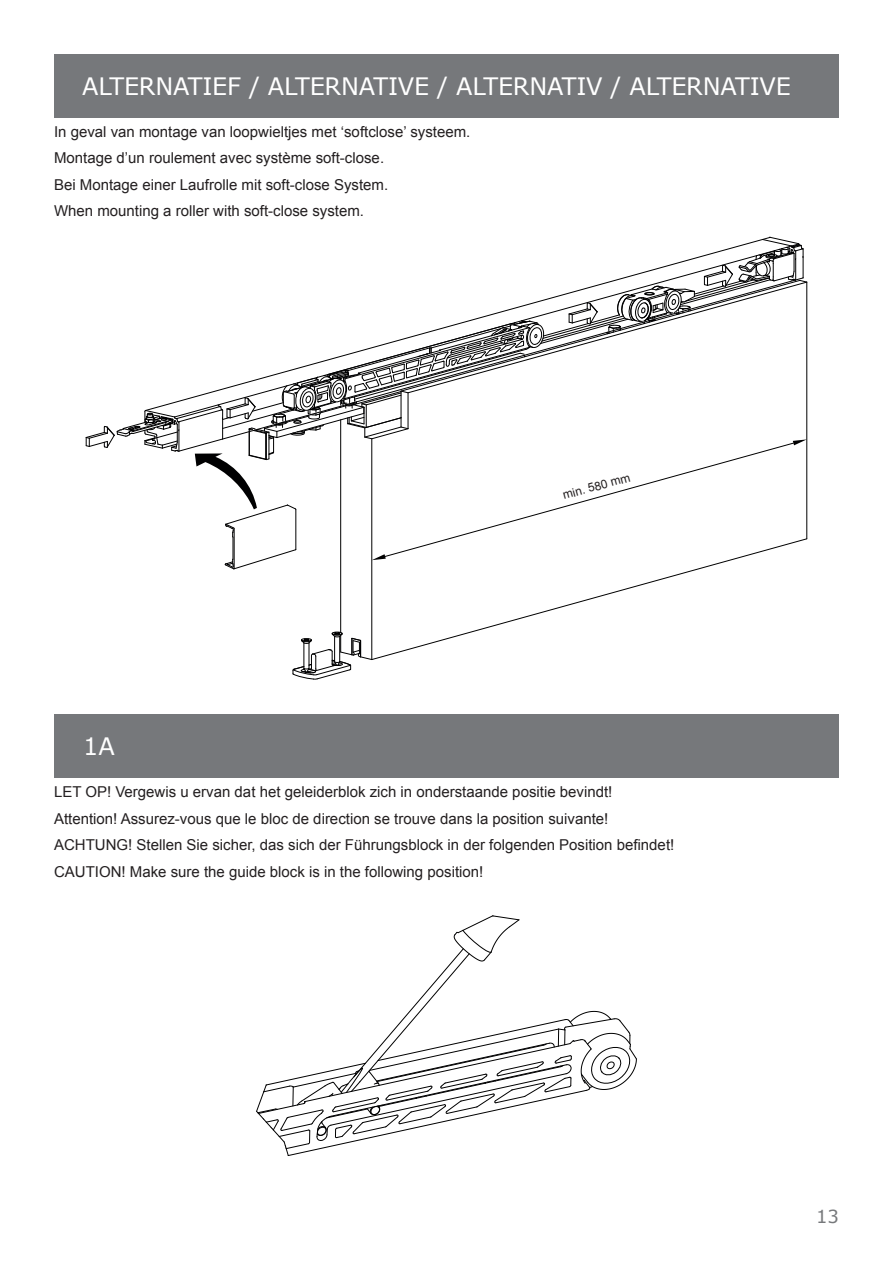
<style>
.page{position:relative;width:893px;height:1263px;background:#fff}
.page>*{position:absolute;margin:0;border:0;box-sizing:border-box;transform-origin:0 0}
.t1{font:24px "Verdana";letter-spacing:-.01em;color:#fff}
.t2{font:18px "Verdana";color:#76787b}
.t3{font:15px "Arial";color:#231f20}
.t4{font:12px "Arial";color:#231f20}
</style>
<div class="page">
<div style="left:54px;top:714px;width:785px;height:64px;background:#76787b"></div>
<div style="left:54px;top:54px;width:785px;height:64px;background:#76787b"></div>
<hr style="left:340px;top:420px;width:1px;height:212px;background:#000001">
<svg style="left:371px;top:570px;width:325px;height:90px"></svg>
<svg style="left:292px;top:632px;width:81px;height:48px"></svg>
<svg style="left:85px;top:236px;width:723px;height:334px"></svg>
<svg style="left:256px;top:915px;width:381px;height:241px"></svg>
<p class="t1" style="left:82px;top:71px;width:710px">ALTERNATIEF / ALTERNATIVE / ALTERNATIV / ALTERNATIVE</p>
<p class="t3" style="left:54px;top:122px;width:418px">In geval van montage van loopwieltjes met ‘softclose’ systeem.</p>
<p class="t3" style="left:54px;top:148px;width:332px">Montage d’un roulement avec système soft-close.</p>
<p class="t3" style="left:54px;top:175px;width:336px">Bei Montage einer Laufrolle mit soft-close System.</p>
<p class="t3" style="left:54px;top:201px;width:312px">When mounting a roller with soft-close system.</p>
<p class="t1" style="left:83px;top:731px;width:33px">1A</p>
<p class="t4" style="left:561px;top:488px;width:71px;rotate:-16deg">min. 580 mm</p>
<p class="t3" style="left:54px;top:782px;width:560px">LET OP! Vergewis u ervan dat het geleiderblok zich in onderstaande positie bevindt!</p>
<p class="t3" style="left:54px;top:808px;width:556px">Attention! Assurez-vous que le bloc de direction se trouve dans la position suivante!</p>
<p class="t3" style="left:54px;top:835px;width:622px">ACHTUNG! Stellen Sie sicher, das sich der Führungsblock in der folgenden Position befindet!</p>
<p class="t3" style="left:54px;top:861px;width:431px">CAUTION! Make sure the guide block is in the following position!</p>
<p class="t2" style="left:816px;top:1205px;width:24px">13</p>
</div>
